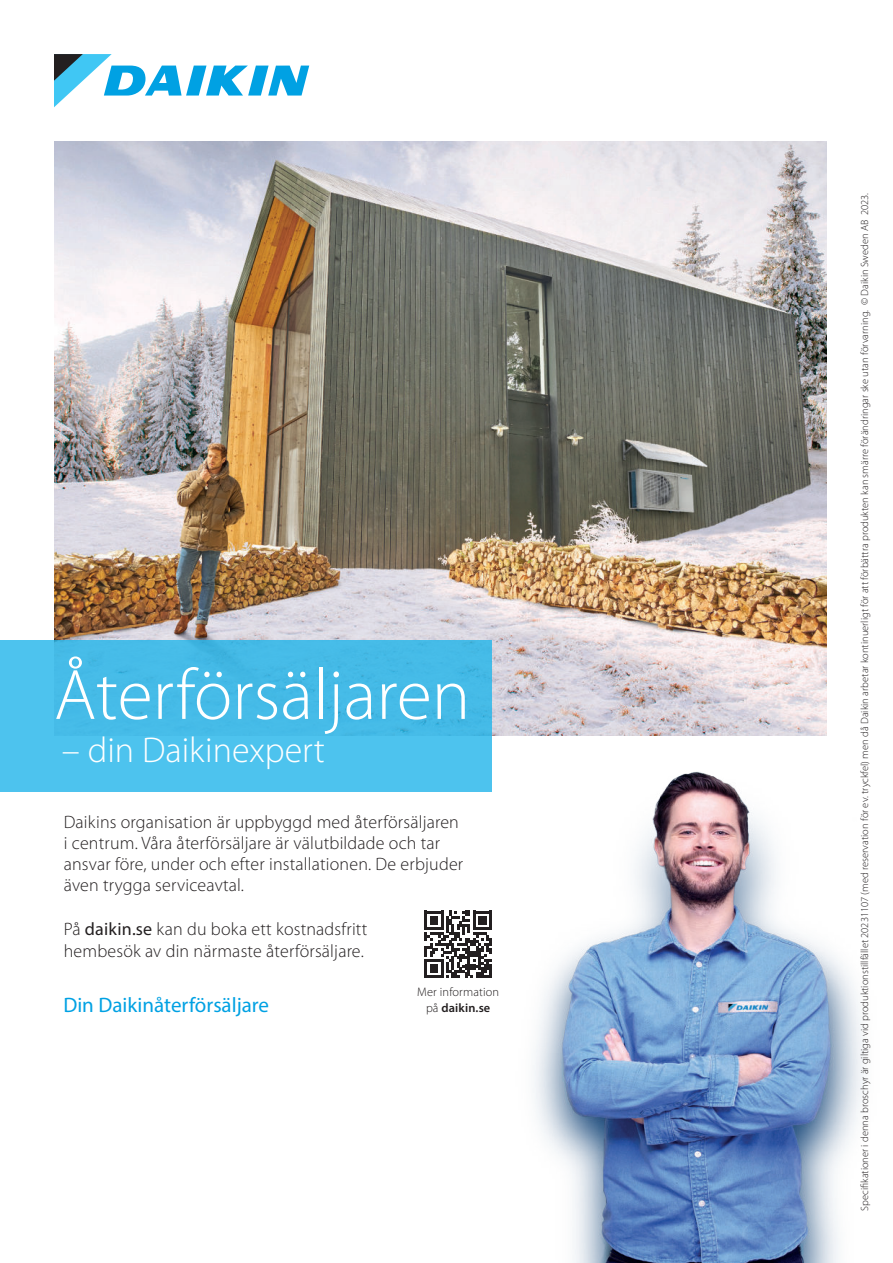
<style>
.page{position:relative;width:893px;height:1263px;background:#fff}
.page>*{position:absolute;margin:0;border:0;box-sizing:border-box;transform-origin:0 0}
.t1{font:300 72px "Myriad Pro";color:#fff}
.t2{font:300 36px "Myriad Pro";color:#fff}
.t3{font:21px "Myriad Pro";color:#00a1e3}
.t4{font:300 18px/21px "Myriad Pro";letter-spacing:.01em;color:#231f20}
.t5{font:300 12.3px/15.5px "Myriad Pro";letter-spacing:.01em;color:#231f20;text-align:center}
.t6{font:300 10.5px "Myriad Pro";color:#231f20}
.s1{font-weight:400}
.s2{font-weight:600}
</style>
<div class="page">
<img style="left:54px;top:141px;width:773px;height:499px">
<svg style="left:424px;top:911px;width:3px;height:67px"></svg>
<div style="left:0;top:640px;width:492px;height:151px;background:#47bde9"></div>
<svg style="left:54px;top:54px;width:255px;height:53px"></svg>
<img style="left:427px;top:626px;width:436px;height:637px">
<h1 class="t1" style="left:54px;top:656px;width:418px">Återförsäljaren</h1>
<h2 class="t2" style="left:62px;top:731px;width:265px">– din Daikinexpert</h2>
<p class="t4" style="left:64px;top:812px;width:401px">Daikins organisation är uppbyggd med återförsäljaren i centrum. Våra återförsäljare är välutbildade och tar ansvar före, under och efter installationen. De erbjuder även trygga serviceavtal.</p>
<p class="t4" style="left:64px;top:917px;width:305px;line-height:22.5px">På <span class="s1">daikin.se</span> kan du boka ett kostnadsfritt hembesök av din närmaste återförsäljare.</p>
<p class="t3" style="left:63px;top:993px;width:207px">Din Daikinåterförsäljare</p>
<p class="t5" style="left:417px;top:985px;width:83px">Mer information på <span class="s2">daikin.se</span></p>
<p class="t6" style="left:859px;top:1211px;width:1019px;rotate:-90deg">Speci kationer i denna broschyr är giltiga vid produktionstillfället 20231107 (med reservation för ev. tryckfel) men då Daikin arbetar kontinuerligt för att förbättra produkten kan smärre förändringar ske utan förvarning. © Daikin Sweden AB 2023.</p>
</div>
